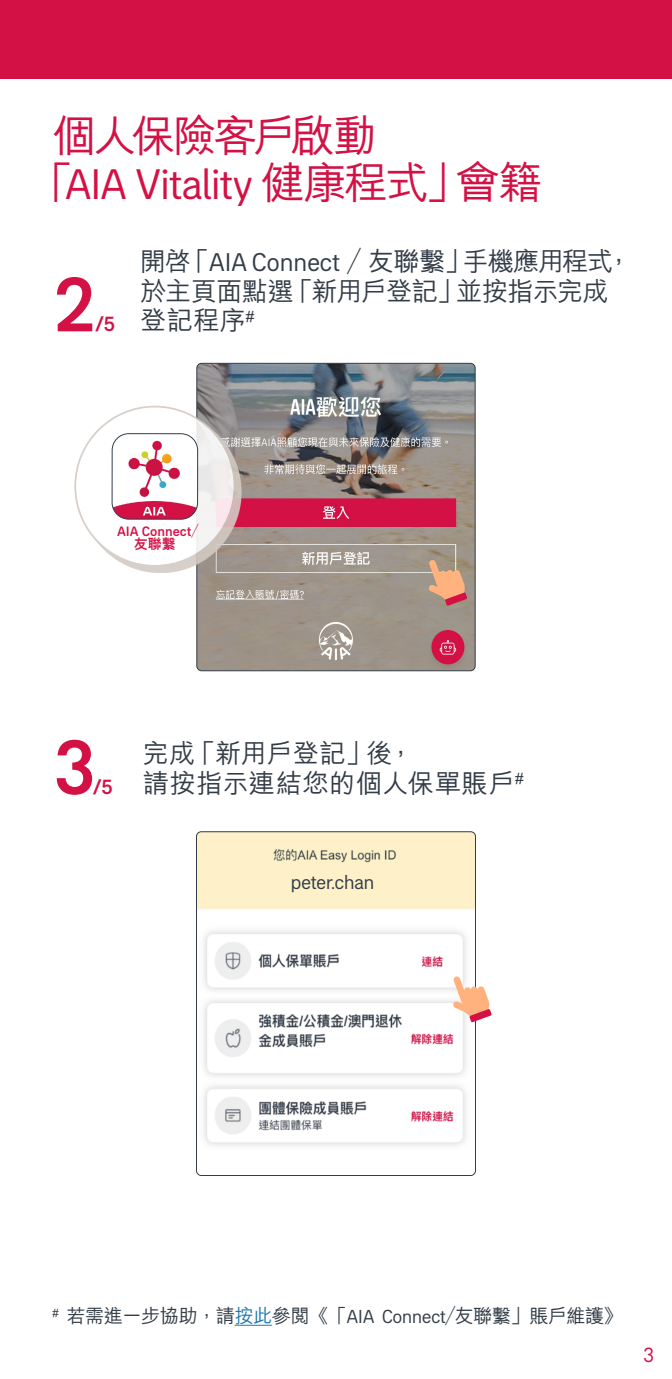
<style>
.page{position:relative;width:672px;height:1379px;background:#fff}
.page>*{position:absolute;margin:0;border:0;box-sizing:border-box;transform-origin:0 0}
.t1{font:500 78.75px "AIA Everest";color:#d31145}
.t2{font:43.75px "AIA Everest";letter-spacing:-.045em;color:#d31145}
.t3{font:500 43.75px "M Hei HK";letter-spacing:-.065em;color:#d31145}
.t4{font:500 26.25px/29.8px "M Hei HK";letter-spacing:-.04em;color:#333d47}
.t5{font:500 26.25px/29.8px "M Hei HK";letter-spacing:.01em;color:#333d47}
.t6{font:500 21px "AIA Everest";color:#d31145}
.t7{font:21px "AIA Everest";color:#d31145}
.t8{font:20.12px "AIA Everest";letter-spacing:-.035em;color:#333d47}
.t9{font:500 19.25px "M Hei HK";letter-spacing:-.03em;color:#333d47}
.t10{font:500 13.91px "AIA Everest";color:#d31145}
.t11{font:800 13.91px "M Hei HK";color:#d31145}
.s1{font-family:"M Hei HK";font-weight:500}
.s2{font-family:"AIA Everest";font-weight:400}
.s3{font-family:"M Hei HK";font-weight:800}
.s4{color:#1f78ad}
</style>
<div class="page">
<div style="left:0;top:0;width:672px;height:79px;background:#d31145"></div>
<img style="left:198px;top:363px;width:276px;height:308px">
<div style="left:196px;top:363px;width:280px;height:308px;border:1px solid #333d47;border-radius:5px"></div>
<img style="left:198px;top:833px;width:276px;height:343px">
<div style="left:196px;top:831px;width:280px;height:345px;border:1px solid #333d47;border-radius:5px"></div>
<svg style="left:80px;top:412px;width:162px;height:161px"></svg>
<svg style="left:75px;top:407px;width:159px;height:159px"></svg>
<svg style="left:111px;top:364px;width:87px;height:156px"></svg>
<svg style="left:429px;top:560px;width:38px;height:46px;background:#cf977b"></svg>
<svg style="left:453px;top:976px;width:39px;height:46px"></svg>
<hr style="left:235px;top:1325px;width:37px;height:1px;background:#1f78ad">
<div style="left:256px;top:1051px;width:104px;height:16px;background:#fff"></div>
<h2 class="t3" style="left:52px;top:104px;width:326px">個人保險客戶啟動</h2>
<h2 class="t2" style="left:30px;top:160px;width:513px"><span class="s1">「</span>AIA Vitality <span class="s1">健康程式」會籍</span></h2>
<h1 class="t1" style="left:52px;top:259px;width:46px">2</h1>
<p class="t6" style="left:95px;top:312px;width:22px">/5</p>
<p class="t4" style="left:140px;top:244px;width:493px">開啓「<span class="s2">AIA Connect</span> ／友聯繫」手機應用程式，於主頁面點選「新用戶登記」並按指示完成登記程序<sup>#</sup></p>
<p class="t10" style="left:117px;top:523px;width:90px">AIA Connect<span class="s3">／</span></p>
<p class="t11" style="left:134px;top:537px;width:43px">友聯繫</p>
<h1 class="t1" style="left:52px;top:722px;width:46px">3</h1>
<p class="t6" style="left:93px;top:775px;width:22px">/5</p>
<p class="t5" style="left:143px;top:736px;width:382px">完成「新用戶登記」後，<br>請按指示連結您的個人保單賬戶<sup>#</sup></p>
<p class="t8" style="left:290px;top:871px;width:86px">peter.chan</p>
<p class="t9" style="left:52px;top:1302px;width:572px"><sup>#</sup> 若需進一步協助，請<span class="s4">按此</span>參閱《「<span class="s2">AIA Connect</span>／友聯繫」賬戶維護》</p>
<p class="t7" style="left:643px;top:1342px;width:13px">3</p>
</div>
